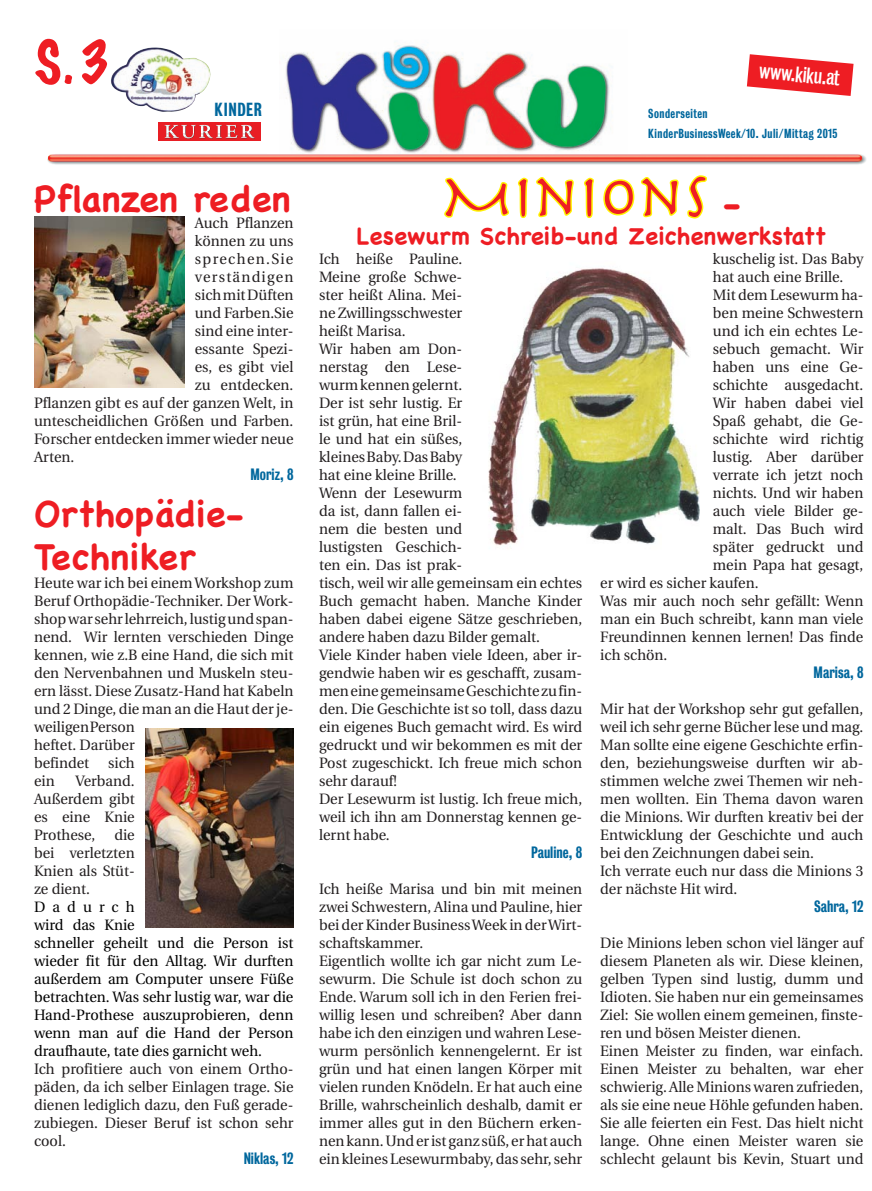
<style>
.page{position:relative;width:872px;height:1191px;background:#fff}
.page>*{position:absolute;margin:0;border:0;box-sizing:border-box;transform-origin:0 0}
.t1{font:61.5px "Herculanum";color:#ee1d23}
.t2{font:100 54px "Marker Felt";color:#ee1d23}
.t3{font:700 36px/43.2px "Chalkboard";color:#ee1d23}
.t4{font:700 24px "Chalkboard";color:#ee1d23}
.t5{font:20.4px "Bureau Grotesque Three Three";color:#fff}
.t6{font:17.25px "Bureau Grotesque Three Five";letter-spacing:.035em;color:#00679d}
.t7{font:15px/18px "Utopia";color:#231f20}
.t8{font:15px/18px "Utopia";color:#000}
.t9{font:15px "Bureau Grotesque Three Five";color:#00679d}
.t10{font:15px "Utopia";letter-spacing:.095em;color:#231f20}
.t11{font:15px "Utopia";letter-spacing:.085em;color:#231f20}
.t12{font:12px/20.4px "Bureau Grotesque Three Five";letter-spacing:.035em;color:#00679d}
.s1{font-family:"Chalkboard";font-weight:700;font-size:36px}
</style>
<div class="page">
<div style="left:158px;top:122px;width:103px;height:19px;background:#e81e24"></div>
<svg style="left:165px;top:125px;width:90px;height:13px"></svg>
<svg style="left:747px;top:54px;width:106px;height:42px"></svg>
<img style="left:47px;top:154px;width:819px;height:11px">
<img style="left:285px;top:45px;width:316px;height:108px">
<img style="left:111px;top:47px;width:100px;height:65px">
<svg style="left:441px;top:70px;width:268px;height:149px"></svg>
<img style="left:488px;top:268px;width:211px;height:278px">
<img style="left:34px;top:217px;width:150px;height:171px">
<img style="left:145px;top:728px;width:148px;height:199px">
<h2 class="t2" style="left:35px;top:36px;width:76px">S.3</h2>
<h3 class="t5" style="left:760px;top:59px;width:82px;rotate:5deg">www.kiku.at</h3>
<p class="t6" style="left:215px;top:99px;width:49px">KINDER</p>
<p class="t12" style="left:648px;top:103px;width:191px">Sonderseiten<br>KinderBusinessWeek/10. Juli/Mittag 2015</p>
<h3 class="t3" style="left:34px;top:177px;width:258px">Pflanzen reden</h3>
<p class="t7" style="left:195px;top:214px;width:100px">Auch Pflanzen</p>
<p class="t7" style="left:195px;top:232px;width:100px">können zu uns</p>
<p class="t10" style="left:195px;top:250px;width:100px">sprechen.Sie</p>
<p class="t11" style="left:195px;top:268px;width:100px">verständigen</p>
<p class="t7" style="left:195px;top:286px;width:100px">sich mit Düften</p>
<p class="t7" style="left:195px;top:304px;width:100px">und Farben.Sie</p>
<p class="t7" style="left:195px;top:322px;width:100px">sind eine inter-</p>
<p class="t7" style="left:195px;top:340px;width:100px">essante Spezi-</p>
<p class="t7" style="left:195px;top:358px;width:100px">es, es gibt viel</p>
<p class="t7" style="left:195px;top:376px;width:100px">zu entdecken.</p>
<p class="t7" style="left:34px;top:394px;width:261px">Pflanzen gibt es auf der ganzen Welt, in</p>
<p class="t7" style="left:34px;top:412px;width:261px">untescheidlichen Größen und Farben.</p>
<p class="t7" style="left:34px;top:430px;width:261px">Forscher entdecken immer wieder neue</p>
<p class="t7" style="left:34px;top:448px;width:42px">Arten.</p>
<p class="t9" style="left:250px;top:465px;width:45px">Moriz, 8</p>
<h3 class="t3" style="left:34px;top:491px;width:212px">Orthopädie-<br>Techniker</h3>
<p class="t7" style="left:34px;top:574px;width:261px">Heute war ich bei einem Workshop zum<br>Beruf Orthopädie-Techniker. Der Work&shy;shop war sehr lehrreich, lustig und span&shy;nend. Wir lernten verschieden Dinge kennen, wie z.B eine Hand, die sich mit den Nervenbahnen und Muskeln steu&shy;ern lässt. Diese Zusatz-Hand hat Kabeln und 2 Dinge, die man an die Haut der je&shy;weiligen Person<br>heftet. Darüber<br>befindet</p>
<p class="t7" style="left:108px;top:754px;width:28px">sich</p>
<p class="t7" style="left:34px;top:772px;width:102px;text-align:justify;text-indent:42px">Verband.<br>Außerdem gibt es eine Knie Prothese,</p>
<p class="t7" style="left:34px;top:772px;width:22px">ein</p>
<p class="t7" style="left:34px;top:826px;width:102px;text-align:justify;text-indent:80px">die bei verletzten Knien als Stüt&shy;ze dient.</p>
<p class="t8" style="left:34px;top:898px;width:261px">Dadurch<br>wird das Knie<br>schneller geheilt und die Person ist wieder fit für den Alltag. Wir durften außerdem am Computer unsere Füße betrachten. Was sehr lustig war, war die<br>Hand-Prothese auszuprobieren, denn wenn man auf die Hand der Person draufhaute, tate dies garnicht weh.</p>
<p class="t7" style="left:34px;top:1060px;width:261px;text-align:justify">Ich profitiere auch von einem Ortho&shy;päden, da ich selber Einlagen trage. Sie dienen lediglich dazu, den Fuß gerade&shy;zubiegen. Dieser Beruf ist schon sehr cool.</p>
<p class="t9" style="left:244px;top:1149px;width:51px">Niklas, 12</p>
<h1 class="t1" style="left:441px;top:157px;width:302px">MINIONS <span class="s1">-</span></h1>
<h3 class="t4" style="left:357px;top:222px;width:471px">Lesewurm Schreib-und Zeichenwerkstatt</h3>
<p class="t7" style="left:319px;top:250px;width:265px">Ich heiße Pauline.<br>Meine große Schwe-<br>ster heißt Alina. Mei-<br>ne Zwillingsschwester<br>heißt Marisa.<br>Wir haben am Don-<br>nerstag den Lese-<br>wurm kennen gelernt.<br>Der ist sehr lustig. Er<br>ist grün, hat eine Bril-<br>le und hat ein süßes,<br>kleines Baby. Das Baby<br>hat eine kleine Brille.<br>Wenn der Lesewurm<br>da ist, dann fallen ei-<br>nem die besten und<br>lustigsten Geschich-<br>ten ein. Das ist prak-<br>tisch, weil wir alle gemeinsam ein echtes<br>Buch gemacht haben. Manche Kinder haben dabei eigene Sätze geschrieben, andere haben dazu Bilder gemalt.<br>Viele Kinder haben viele Ideen, aber ir&shy;gendwie haben wir es geschafft, zusam&shy;men eine gemeinsame Geschichte zu fin&shy;den. Die Geschichte ist so toll, dass dazu ein eigenes Buch gemacht wird. Es wird gedruckt und wir bekommen es mit der<br>Post zugeschickt. Ich freue mich schon sehr darauf!<br>Der Lesewurm ist lustig. Ich freue mich, weil ich ihn am Donnerstag kennen ge&shy;lernt habe.</p>
<p class="t9" style="left:531px;top:843px;width:53px">Pauline, 8</p>
<p class="t7" style="left:319px;top:880px;width:265px">Ich heiße Marisa und bin mit meinen zwei Schwestern, Alina und Pauline, hier bei der Kinder Business Week in der Wirt&shy;schaftskammer.<br>Eigentlich wollte ich gar nicht zum Le&shy;sewurm. Die Schule ist doch schon zu Ende. Warum soll ich in den Ferien frei&shy;willig lesen und schreiben? Aber dann habe ich den einzigen und wahren Lese&shy;wurm persönlich kennengelernt. Er ist grün und hat einen langen Körper mit vielen runden Knödeln. Er hat auch eine Brille, wahrscheinlich deshalb, damit er immer alles gut in den Büchern erken&shy;nen kann. Und er ist ganz süß, er hat auch ein kleines Lesewurmbaby, das sehr, sehr</p>
<p class="t7" style="left:713px;top:250px;width:152px">kuschelig ist. Das Baby</p>
<p class="t7" style="left:713px;top:268px;width:132px">hat auch eine Brille.</p>
<p class="t7" style="left:713px;top:286px;width:152px">Mit dem Lesewurm ha-</p>
<p class="t7" style="left:713px;top:304px;width:152px">ben meine Schwestern</p>
<p class="t7" style="left:713px;top:322px;width:152px">und ich ein echtes Le-</p>
<p class="t7" style="left:713px;top:340px;width:152px">sebuch gemacht. Wir</p>
<p class="t7" style="left:713px;top:358px;width:152px">haben uns eine Ge-</p>
<p class="t7" style="left:713px;top:376px;width:152px">schichte ausgedacht.</p>
<p class="t7" style="left:713px;top:394px;width:152px">Wir haben dabei viel</p>
<p class="t7" style="left:713px;top:412px;width:152px">Spaß gehabt, die Ge-</p>
<p class="t7" style="left:713px;top:430px;width:152px">schichte wird richtig</p>
<p class="t7" style="left:713px;top:448px;width:152px">lustig. Aber darüber</p>
<p class="t7" style="left:713px;top:466px;width:152px">verrate ich jetzt noch</p>
<p class="t7" style="left:713px;top:484px;width:152px">nichts. Und wir haben</p>
<p class="t7" style="left:713px;top:502px;width:152px">auch viele Bilder ge-</p>
<p class="t7" style="left:713px;top:520px;width:152px">malt. Das Buch wird</p>
<p class="t7" style="left:713px;top:538px;width:152px">später gedruckt und</p>
<p class="t7" style="left:713px;top:556px;width:152px">mein Papa hat gesagt,</p>
<p class="t7" style="left:600px;top:574px;width:160px">er wird es sicher kaufen.</p>
<p class="t7" style="left:600px;top:592px;width:265px">Was mir auch noch sehr gefällt: Wenn</p>
<p class="t7" style="left:600px;top:610px;width:265px">man ein Buch schreibt, kann man viele</p>
<p class="t7" style="left:600px;top:628px;width:265px">Freundinnen kennen lernen! Das finde</p>
<p class="t7" style="left:600px;top:646px;width:69px">ich schön.</p>
<p class="t9" style="left:813px;top:663px;width:51px">Marisa, 8</p>
<p class="t7" style="left:600px;top:700px;width:265px">Mir hat der Workshop sehr gut gefallen, weil ich sehr gerne Bücher lese und mag.<br>Man sollte eine eigene Geschichte erfin&shy;den, beziehungsweise durften wir ab&shy;stimmen welche zwei Themen wir neh&shy;men wollten. Ein Thema davon waren die Minions. Wir durften kreativ bei der Entwicklung der Geschichte und auch bei den Zeichnungen dabei sein.<br>Ich verrate euch nur dass die Minions 3 der nächste Hit wird.</p>
<p class="t9" style="left:814px;top:897px;width:51px">Sahra, 12</p>
<p class="t7" style="left:600px;top:934px;width:265px">Die Minions leben schon viel länger auf diesem Planeten als wir. Diese kleinen, gelben Typen sind lustig, dumm und Idioten. Sie haben nur ein gemeinsames Ziel: Sie wollen einem gemeinen, finste&shy;ren und bösen Meister dienen.<br>Einen Meister zu finden, war einfach.<br>Einen Meister zu behalten, war eher schwierig. Alle Minions waren zufrieden, als sie eine neue Höhle gefunden haben.<br>Sie alle feierten ein Fest. Das hielt nicht lange. Ohne einen Meister waren sie schlecht gelaunt bis Kevin, Stuart und</p>
</div>
